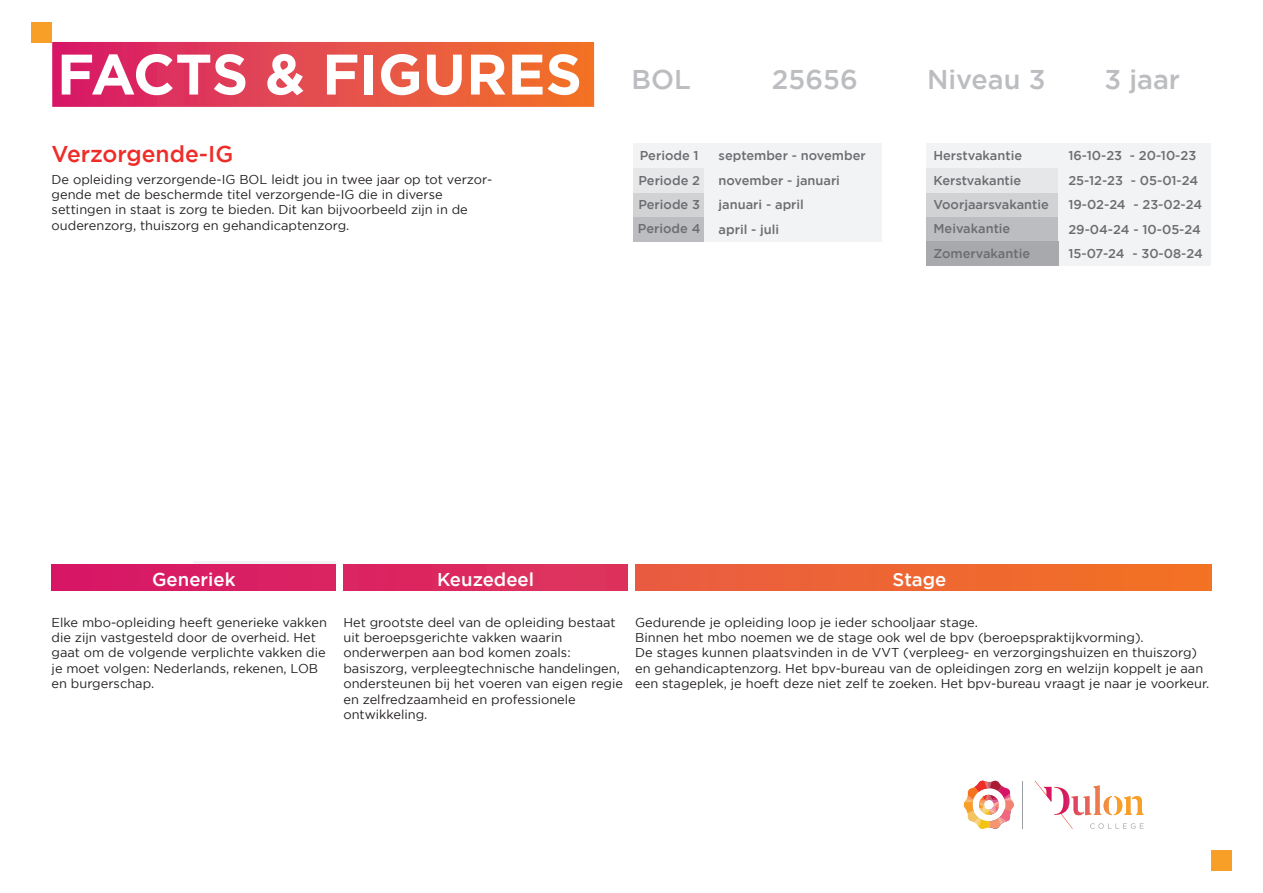
<style>
.page{position:relative;width:1263px;height:893px;background:#fff}
.page>*{position:absolute;margin:0;border:0;box-sizing:border-box;transform-origin:0 0}
.t1{font:700 57px "Gotham";letter-spacing:-.005em;color:#fff}
.t2{font:500 27.15px "Gotham";color:#bcbdc0}
.t3{font:500 22.8px "Gotham";color:#ee2d29}
.t4{font:500 18.6px "Gotham";color:#fff}
.t5{font:12.9px/15.5px "Gotham";color:#231f20}
.t6{font:500 12.9px/24.5px "Gotham";color:#6c6d70}
</style>
<div class="page">
<div style="left:194px;top:561px;width:142px;height:21px;background:linear-gradient(to right,#f2f3f4,#f2f3f4)"></div>
<div style="left:634px;top:217px;width:71px;height:24px;background:#bcbdc0"></div>
<div style="left:634px;top:192px;width:71px;height:25px;background:#d1d2d4"></div>
<div style="left:634px;top:168px;width:71px;height:24px;background:#e6e7e9"></div>
<div style="left:634px;top:144px;width:71px;height:24px;background:#f2f3f4"></div>
<div style="left:705px;top:144px;width:177px;height:24px;background:#f2f3f4"></div>
<div style="left:705px;top:168px;width:177px;height:24px;background:#f2f3f4"></div>
<div style="left:705px;top:192px;width:177px;height:25px;background:#f2f3f4"></div>
<div style="left:705px;top:217px;width:177px;height:24px;background:#f2f3f4"></div>
<div style="left:52px;top:565px;width:284px;height:25px;background:#d91c64"></div>
<div style="left:343px;top:565px;width:285px;height:25px;background:#dc295f"></div>
<div style="left:635px;top:565px;width:576px;height:25px;background:linear-gradient(to right,#e95b41,#f37223)"></div>
<div style="left:31px;top:22px;width:21px;height:20px;background:#f89f28"></div>
<div style="left:1211px;top:850px;width:20px;height:21px;background:#f89f28"></div>
<svg style="left:963px;top:780px;width:51px;height:49px"></svg>
<hr style="left:1023px;top:781px;width:1px;height:48px;background:#9d9fa2">
<svg style="left:1035px;top:781px;width:108px;height:48px"></svg>
<div style="left:926px;top:217px;width:132px;height:24px;background:#bcbdc0"></div>
<div style="left:926px;top:192px;width:132px;height:25px;background:#d1d2d4"></div>
<div style="left:926px;top:168px;width:132px;height:24px;background:#e6e7e9"></div>
<div style="left:926px;top:144px;width:132px;height:24px;background:#f2f3f4"></div>
<div style="left:1058px;top:144px;width:152px;height:24px;background:#f2f3f4"></div>
<div style="left:1058px;top:168px;width:152px;height:24px;background:#f2f3f4"></div>
<div style="left:1058px;top:192px;width:152px;height:25px;background:#f2f3f4"></div>
<div style="left:1058px;top:217px;width:152px;height:24px;background:#f2f3f4"></div>
<div style="left:1058px;top:241px;width:152px;height:25px;background:#f2f3f4"></div>
<div style="left:926px;top:241px;width:132px;height:25px;background:#a8a9ad"></div>
<svg style="left:52px;top:42px;width:542px;height:65px;background:#e4494b"></svg>
<h1 class="t1" style="left:57px;top:41px;width:527px">FACTS &amp; FIGURES</h1>
<h3 class="t3" style="left:52px;top:141px;width:183px">Verzorgende-IG</h3>
<p class="t5" style="left:52px;top:171px;width:442px">De opleiding verzorgende-IG BOL leidt jou in twee jaar op tot verzor&shy;gende met de beschermde titel verzorgende-IG die in diverse settingen in staat is zorg te bieden. Dit kan bijvoorbeeld zijn in de ouderenzorg, thuiszorg en gehandicaptenzorg.</p>
<h2 class="t2" style="left:631px;top:64px;width:61px">BOL</h2>
<h2 class="t2" style="left:772px;top:64px;width:87px">25656</h2>
<p class="t6" style="left:640px;top:143px;width:60px">Periode 1</p>
<p class="t6" style="left:719px;top:143px;width:149px">september - november november - januari januari - april<br>april - juli</p>
<p class="t6" style="left:638px;top:168px;width:64px;text-align:justify">Periode 2<br>Periode 3<br>Periode 4</p>
<h2 class="t2" style="left:927px;top:64px;width:120px">Niveau 3</h2>
<h2 class="t2" style="left:1104px;top:64px;width:77px">3 jaar</h2>
<p class="t6" style="left:933px;top:143px;width:90px">Herstvakantie</p>
<p class="t6" style="left:1068px;top:143px;width:136px">16-10-23 - 20-10-23<br>25-12-23 - 05-01-24<br>19-02-24 - 23-02-24<br>29-04-24 - 10-05-24<br>15-07-24 - 30-08-24</p>
<p class="t6" style="left:933px;top:168px;width:117px">Kerstvakantie<br>Voorjaarsvakantie<br>Meivakantie<br>Zomervakantie</p>
<h3 class="t4" style="left:152px;top:568px;width:85px">Generiek</h3>
<h3 class="t4" style="left:437px;top:568px;width:98px">Keuzedeel</h3>
<h3 class="t4" style="left:893px;top:569px;width:55px">Stage</h3>
<p class="t5" style="left:52px;top:614px;width:277px">Elke mbo-opleiding heeft generieke vakken die zijn vastgesteld door de overheid. Het gaat om de volgende verplichte vakken die je moet volgen: Nederlands, rekenen, LOB en burgerschap.</p>
<p class="t5" style="left:343px;top:614px;width:281px">Het grootste deel van de opleiding bestaat uit beroepsgerichte vakken waarin onderwerpen aan bod komen zoals: basiszorg, verpleegtechnische handelingen, ondersteunen bij het voeren van eigen regie en zelfredzaamheid en professionele ontwikkeling.</p>
<p class="t5" style="left:635px;top:614px;width:576px">Gedurende je opleiding loop je ieder schooljaar stage.<br>Binnen het mbo noemen we de stage ook wel de bpv (beroepspraktijkvorming).<br>De stages kunnen plaatsvinden in de VVT (verpleeg- en verzorgingshuizen en thuiszorg) en gehandicaptenzorg. Het bpv-bureau van de opleidingen zorg en welzijn koppelt je aan een stageplek, je hoeft deze niet zelf te zoeken. Het bpv-bureau vraagt je naar je voorkeur.</p>
</div>
